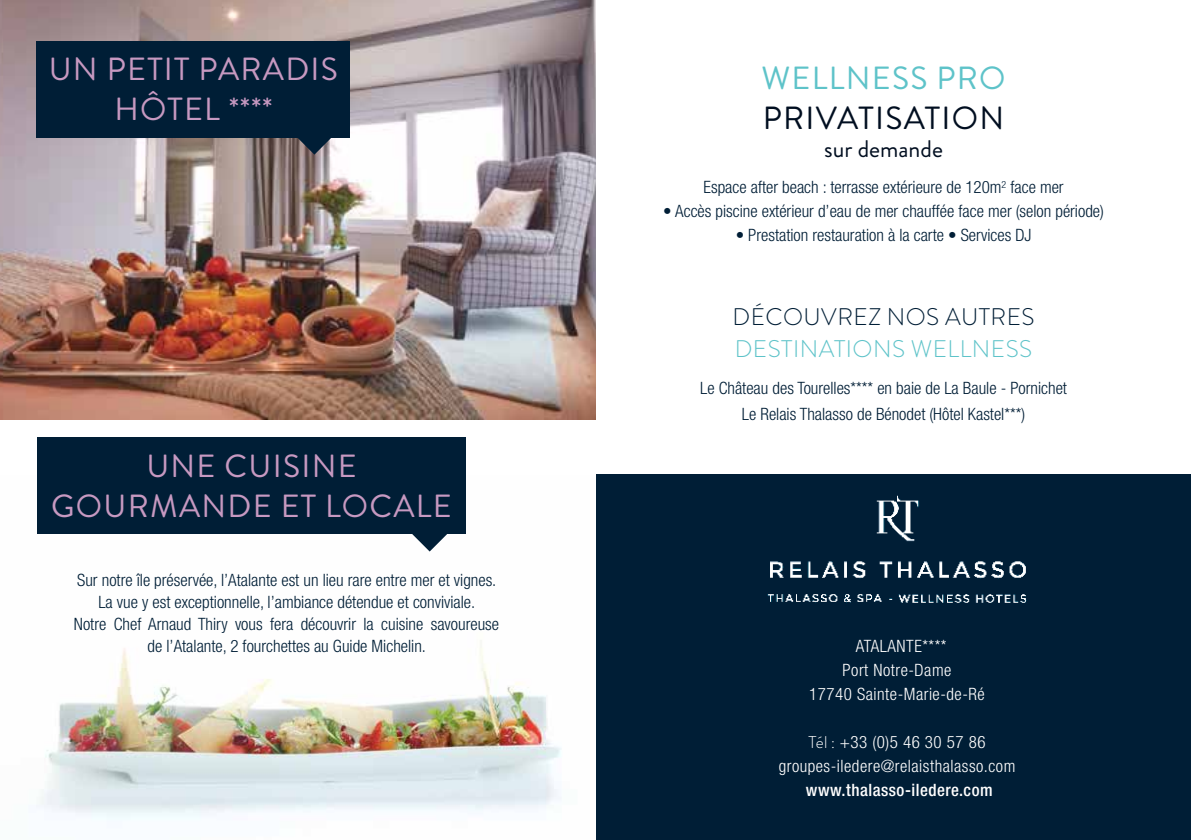
<style>
.page{position:relative;width:1191px;height:840px;background:#fff}
.page>*{position:absolute;margin:0;border:0;box-sizing:border-box;transform-origin:0 0}
.t1{font:32px/40px "Brandon Grotesque";letter-spacing:.04em;color:#c799c1;text-align:center}
.t2{font:32px "Brandon Grotesque";letter-spacing:.04em;color:#000e20}
.t3{font:32px "Brandon Grotesque";letter-spacing:.04em;color:#5ec3c9}
.t4{font:300 24px "Brandon Grotesque";letter-spacing:.02em;color:#5ec3c9}
.t5{font:300 24px "Brandon Grotesque";letter-spacing:.02em;color:#001e36}
.t6{font:24px "Brandon Grotesque";color:#000e20}
.t7{font:300 condensed 17px/22px "Helvetica Neue LT Std";color:#001e36;text-align:center}
.t8{font:300 condensed 17px/24px "Helvetica Neue LT Std";letter-spacing:.03em;color:#fff;text-align:center}
.t9{font:500 condensed 17px "Helvetica Neue LT Std";letter-spacing:.03em;color:#fff}
.s1{font-family:"Brandon Grotesque";font-stretch:normal}
</style>
<div class="page">
<img style="left:0;top:0;width:596px;height:419px">
<img style="left:36px;top:475px;width:525px;height:345px">
<div style="left:596px;top:474px;width:595px;height:365px;background:#001e36"></div>
<img style="left:767px;top:495px;width:260px;height:108px">
<div style="left:38px;top:561px;width:520px;height:106px;background:#fff"></div>
<div style="left:37px;top:437px;width:428px;height:97px;background:#001e36"></div>
<svg style="left:412px;top:534px;width:35px;height:17px"></svg>
<div style="left:37px;top:41px;width:313px;height:96px;background:#001e36"></div>
<svg style="left:297px;top:137px;width:35px;height:17px"></svg>
<h1 class="t1" style="left:49px;top:49px;width:291px">UN PETIT PARADIS<br>HÔTEL ****</h1>
<h1 class="t1" style="left:51px;top:446px;width:402px">UNE CUISINE<br>GOURMANDE ET LOCALE</h1>
<p class="t7" style="left:74px;top:568px;width:426px">Sur notre île préservée, l’Atalante est un lieu rare entre mer et vignes.<br>La vue y est exceptionnelle, l’ambiance détendue et conviviale.<br>Notre Chef Arnaud Thiry vous fera découvrir la cuisine savoureuse de l’Atalante, 2 fourchettes au Guide Michelin.</p>
<h1 class="t3" style="left:761px;top:56px;width:245px">WELLNESS PRO</h1>
<h1 class="t2" style="left:763px;top:96px;width:243px">PRIVATISATION</h1>
<h2 class="t6" style="left:824px;top:132px;width:120px">sur demande</h2>
<p class="t7" style="left:703px;top:176px;width:361px">Espace after beach : terrasse extérieure de 120m<sup>2</sup> face mer</p>
<p class="t7" style="left:663px;top:200px;width:442px">• Accès piscine extérieur d’eau de mer chauffée face mer (selon période)</p>
<p class="t7" style="left:735px;top:224px;width:297px">• Prestation restauration à la carte • Services DJ</p>
<h2 class="t5" style="left:732px;top:300px;width:304px">DÉCOUVREZ NOS AUTRES</h2>
<h2 class="t4" style="left:734px;top:332px;width:299px">DESTINATIONS WELLNESS</h2>
<p class="t7" style="left:700px;top:375px;width:368px;line-height:26px">Le Château des Tourelles**** en baie de La Baule - Pornichet<br>Le Relais Thalasso de Bénodet (Hôtel Kastel***)</p>
<p class="t8" style="left:809px;top:633px;width:177px">ATALANTE****<br>Port Notre-Dame<br>17740 Sainte-Marie-de-Ré</p>
<p class="t8" style="left:778px;top:729px;width:238px"><span class="s1">Tél :</span> +33 (0)5 46 30 57 86 groupes-iledere@relaisthalasso.com</p>
<p class="t9" style="left:806px;top:779px;width:188px">www.thalasso-iledere.com</p>
</div>
